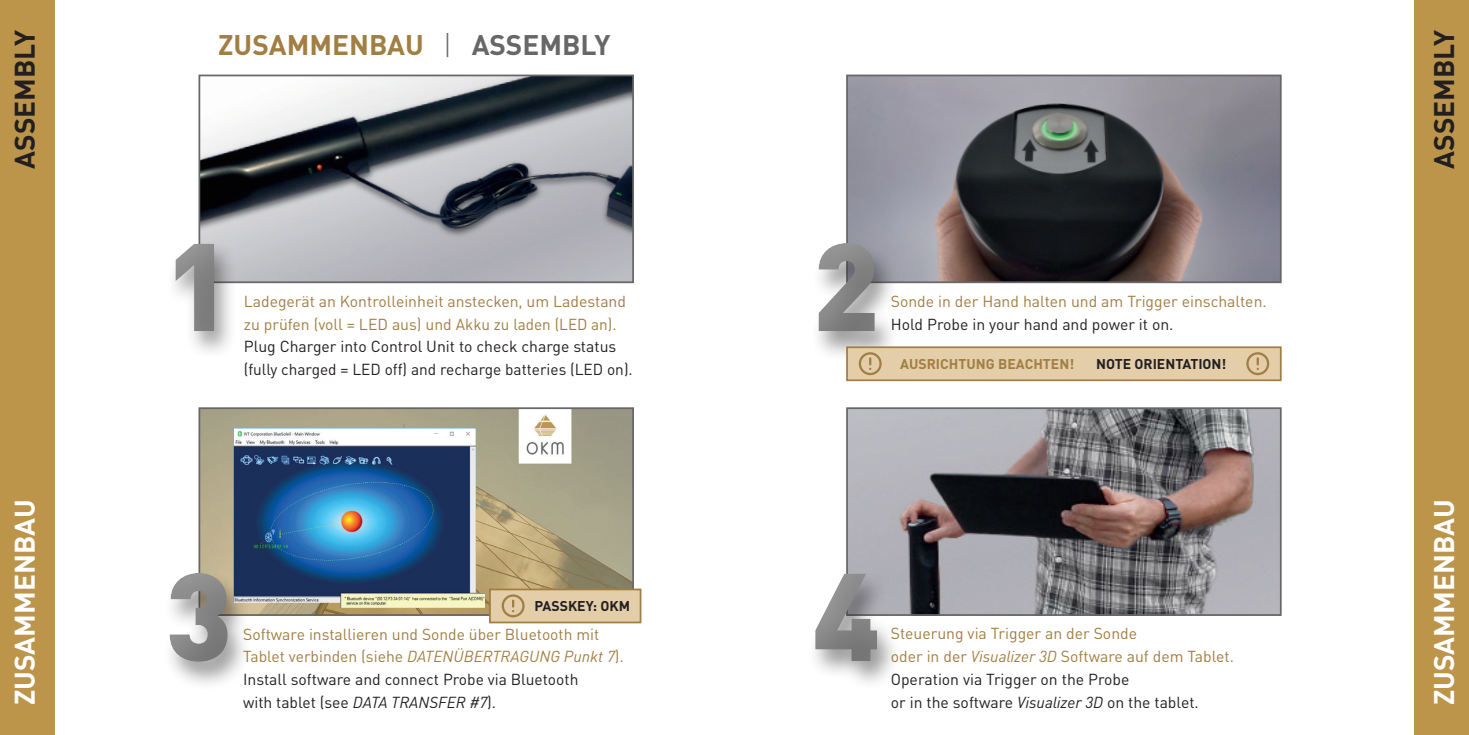
<style>
.page{position:relative;width:1469px;height:735px;background:#fff}
.page>*{position:absolute;margin:0;border:0;box-sizing:border-box;transform-origin:0 0}
.t1{font:900 122.5px "DIN Pro";color:#909091}
.t2{font:700 28px "DIN Pro";color:#fff}
.t3{font:700 28px "DIN Pro";color:#a17e42}
.t4{font:700 28px "DIN Pro";color:#231f20}
.t5{font:15.75px/22.8px "DIN Pro";color:#a17e42}
.t6{font:15.75px/22.8px "DIN Pro";color:#231f20}
.t7{font:700 14px "DIN Pro";color:#231f20}
.t8{font:700 14px "DIN Pro";color:#a17e42}
.s1{font-weight:300;color:#676768}
.s2{color:#676768}
.s3{font-style:italic}
.s4{color:#231f20}
.s5{font-style:italic;color:#231f20}
</style>
<div class="page">
<div style="left:1414px;top:0;width:54px;height:734px;background:#bc954b"></div>
<div style="left:0;top:0;width:55px;height:734px;background:#bc954b"></div>
<img style="left:849px;top:410px;width:429px;height:202px">
<div style="left:846px;top:407px;width:435px;height:208px;border:2px solid #676768"></div>
<img style="left:849px;top:78px;width:429px;height:202px">
<div style="left:846px;top:75px;width:435px;height:208px;border:2px solid #676768"></div>
<img style="left:201px;top:410px;width:430px;height:202px">
<div style="left:198px;top:407px;width:436px;height:208px;border:2px solid #676768"></div>
<img style="left:201px;top:78px;width:430px;height:202px">
<div style="left:198px;top:75px;width:436px;height:208px;border:2px solid #676768"></div>
<div style="left:135px;top:188px;width:121px;height:173px;background:#fff;opacity:.75"></div>
<div style="left:135px;top:205px;width:139px;height:156px;background:#231f20;opacity:.75"></div>
<div style="left:135px;top:516px;width:126px;height:174px;background:#fff;opacity:.75"></div>
<div style="left:135px;top:537px;width:150px;height:153px;background:#231f20;opacity:.75"></div>
<div style="left:782px;top:186px;width:132px;height:174px;background:#fff;opacity:.75"></div>
<div style="left:782px;top:208px;width:148px;height:152px;background:#231f20;opacity:.75"></div>
<div style="left:846px;top:346px;width:435px;height:35px;background:#e4cda9;border:2px solid #a17e42"></div>
<svg style="left:858px;top:352px;width:23px;height:23px"></svg>
<svg style="left:1246px;top:352px;width:23px;height:23px"></svg>
<div style="left:782px;top:517px;width:130px;height:167px;background:#fff;opacity:.75"></div>
<div style="left:782px;top:532px;width:150px;height:157px;background:#231f20;opacity:.75"></div>
<img style="left:220px;top:428px;width:264px;height:179px">
<div style="left:489px;top:588px;width:152px;height:35px;background:#e4cda9;border:2px solid #a17e42"></div>
<svg style="left:501px;top:594px;width:23px;height:23px"></svg>
<h2 class="t4" style="left:1px;top:169px;width:140px;rotate:-90deg">ASSEMBLY</h2>
<h2 class="t2" style="left:1px;top:704px;width:207px;rotate:-90deg">ZUSAMMENBAU</h2>
<h2 class="t3" style="left:218px;top:21px;width:394px">ZUSAMMENBAU <span class="s1">|</span> <span class="s2">ASSEMBLY</span></h2>
<h1 class="t1" style="left:164px;top:181px;width:70px">1</h1>
<p class="t5" style="left:244px;top:288px;width:384px">Ladegerät an Kontrolleinheit anstecken, um Ladestand zu prüfen (voll = LED aus) und Akku zu laden (LED an).</p>
<p class="t6" style="left:244px;top:333px;width:390px">Plug Charger into Control Unit to check charge status (fully charged = LED off) and recharge batteries (LED on).</p>
<h1 class="t1" style="left:164px;top:511px;width:70px">3</h1>
<p class="t7" style="left:534px;top:594px;width:97px">PASSKEY: OKM</p>
<p class="t5" style="left:243px;top:620px;width:382px">Software installieren und Sonde über Bluetooth mit Tablet verbinden (siehe <span class="s3">DATENÜBERTRAGUNG Punkt 7</span>).<br><span class="s4">Install software and connect Probe via Bluetooth<br>with tablet (see</span> <span class="s5">DATA TRANSFER #7</span><span class="s4">).</span></p>
<h1 class="t1" style="left:812px;top:181px;width:70px">2</h1>
<p class="t5" style="left:890px;top:288px;width:377px">Sonde in der Hand halten und am Trigger einschalten.</p>
<p class="t6" style="left:890px;top:311px;width:284px">Hold Probe in your hand and power it on.</p>
<p class="t8" style="left:900px;top:352px;width:175px">AUSRICHTUNG BEACHTEN!</p>
<p class="t7" style="left:1096px;top:352px;width:132px">NOTE ORIENTATION!</p>
<h1 class="t1" style="left:812px;top:511px;width:70px">4</h1>
<p class="t5" style="left:890px;top:620px;width:345px">Steuerung via Trigger an der Sonde<br>oder in der <span class="s3">Visualizer 3D</span> Software auf dem Tablet.<br><span class="s4">Operation via Trigger on the Probe<br>or in the software</span> <span class="s5">Visualizer 3D</span> <span class="s4">on the tablet.</span></p>
<h2 class="t4" style="left:1420px;top:169px;width:140px;rotate:-90deg">ASSEMBLY</h2>
<h2 class="t2" style="left:1420px;top:704px;width:207px;rotate:-90deg">ZUSAMMENBAU</h2>
</div>
